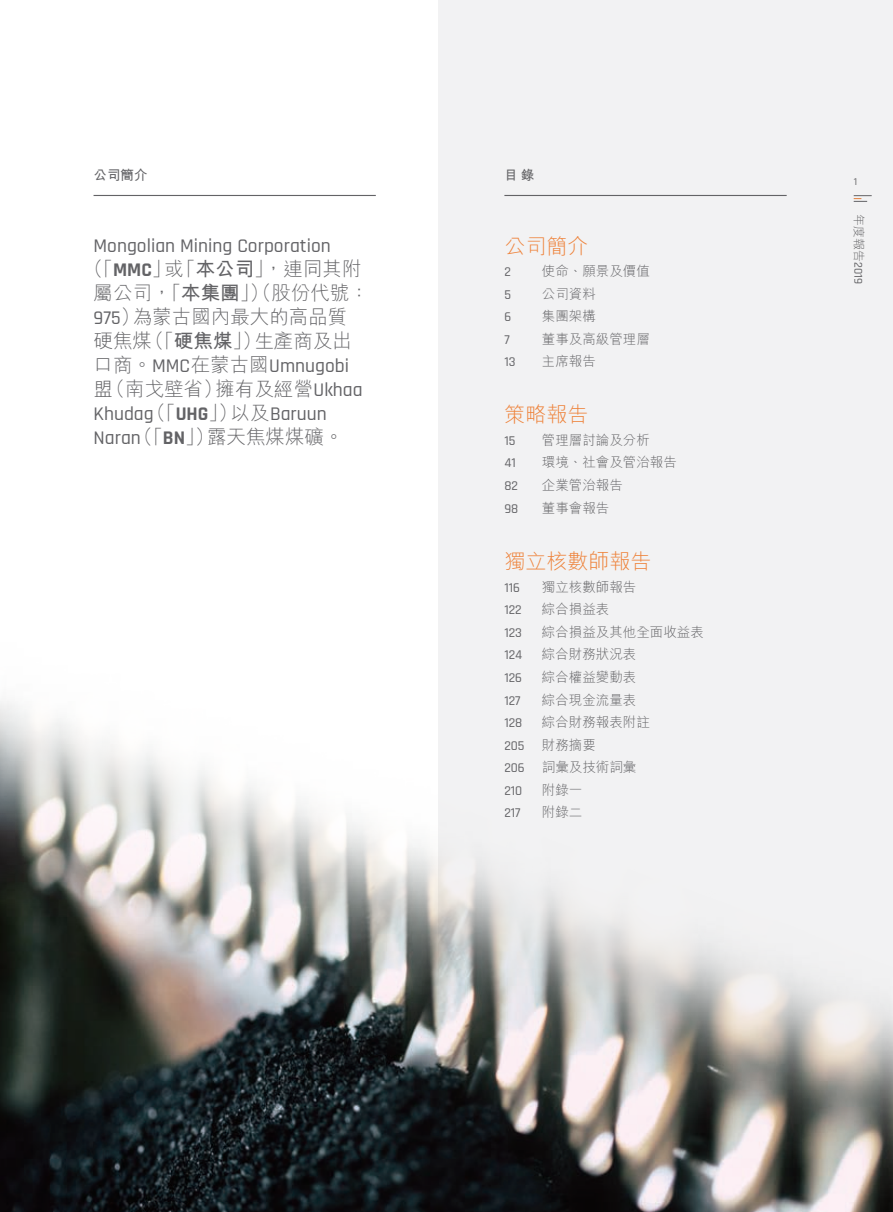
<style>
.page{position:relative;width:893px;height:1212px;background:#fff}
.page>*{position:absolute;margin:0;border:0;box-sizing:border-box;transform-origin:0 0}
.t1{font:300 21px "M Hei HK";color:#ee8138}
.t2{font:300 19.5px/24px "M Hei HK";color:#636366}
.t3{font:500 19.5px "Rajdhani";color:#636366}
.t4{font:300 13.5px "M Hei HK";color:#636366}
.t5{font:500 13.5px "Rajdhani";color:#636366}
.t6{font:700 13.5px "M Hei HK";color:#636366}
.t7{font:300 12px "M Hei HK";color:#636366}
.t8{font:500 10.5px "Rajdhani";color:#636366}
.s1{font-family:"Rajdhani";font-weight:700}
.s2{font-weight:700}
.s3{font-family:"Rajdhani";font-weight:500}
.s4{font-family:"M Hei HK";font-weight:300}
</style>
<div class="page">
<div style="left:438px;top:0;width:455px;height:1212px;background:#f2f2f3"></div>
<img style="left:0;top:701px;width:893px;height:511px">
<hr style="left:94px;top:195px;width:282px;height:1px;background:#636366">
<hr style="left:504px;top:195px;width:283px;height:1px;background:#636366">
<p class="t6" style="left:94px;top:165px;width:55px">公司簡介</p>
<p class="t6" style="left:504px;top:165px;width:31px">目錄</p>
<h2 class="t3" style="left:94px;top:235px;width:239px">Mongolian Mining Corporation</h2>
<h2 class="t2" style="left:94px;top:257px;width:277px;text-indent:-10px">（「<span class="s1">MMC</span>」或「<span class="s2">本公司</span>」，連同其附屬公司，「<span class="s2">本集團</span>」）（股份代號：<br><span class="s3">975</span>）為蒙古國內最大的高品質硬焦煤（「<span class="s2">硬焦煤</span>」）生產商及出</h2>
<h2 class="t3" style="left:94px;top:355px;width:257px"><span class="s4">口商。</span>MMC<span class="s4">在蒙古國</span>Umnugobi</h2>
<h2 class="t2" style="left:94px;top:377px;width:271px">盟（南戈壁省）擁有及經營<span class="s3">Ukhaa</span></h2>
<h2 class="t3" style="left:94px;top:403px;width:235px">Khudag<span class="s4">（「</span><span class="s2">UHG</span><span class="s4">」）以及</span>Baruun</h2>
<h2 class="t2" style="left:94px;top:425px;width:251px"><span class="s3">Naran</span>（「<span class="s1">BN</span>」）露天焦煤煤礦。</h2>
<h1 class="t1" style="left:504px;top:235px;width:85px">公司簡介</h1>
<p class="t5" style="left:504px;top:264px;width:8px">2</p>
<p class="t4" style="left:542px;top:264px;width:109px">使命、願景及價值</p>
<p class="t5" style="left:504px;top:286px;width:8px">5</p>
<p class="t4" style="left:542px;top:287px;width:55px">公司資料</p>
<p class="t5" style="left:504px;top:309px;width:8px">6</p>
<p class="t4" style="left:542px;top:309px;width:55px">集團架構</p>
<p class="t5" style="left:504px;top:331px;width:7px">7</p>
<p class="t4" style="left:542px;top:332px;width:109px">董事及高級管理層</p>
<p class="t5" style="left:504px;top:354px;width:13px">13</p>
<p class="t4" style="left:542px;top:354px;width:55px">主席報告</p>
<h1 class="t1" style="left:504px;top:404px;width:85px">策略報告</h1>
<p class="t5" style="left:504px;top:433px;width:12px">15</p>
<p class="t4" style="left:542px;top:433px;width:109px">管理層討論及分析</p>
<p class="t5" style="left:504px;top:455px;width:13px">41</p>
<p class="t4" style="left:542px;top:455px;width:136px">環境、社會及管治報告</p>
<p class="t5" style="left:504px;top:478px;width:15px">82</p>
<p class="t4" style="left:542px;top:478px;width:82px">企業管治報告</p>
<p class="t5" style="left:504px;top:501px;width:15px">98</p>
<p class="t4" style="left:542px;top:501px;width:69px">董事會報告</p>
<h1 class="t1" style="left:504px;top:551px;width:148px">獨立核數師報告</h1>
<p class="t5" style="left:504px;top:580px;width:17px">116</p>
<p class="t4" style="left:542px;top:580px;width:96px">獨立核數師報告</p>
<p class="t5" style="left:504px;top:602px;width:19px">122</p>
<p class="t4" style="left:542px;top:603px;width:69px">綜合損益表</p>
<p class="t5" style="left:504px;top:625px;width:19px">123</p>
<p class="t4" style="left:542px;top:625px;width:163px">綜合損益及其他全面收益表</p>
<p class="t5" style="left:504px;top:647px;width:19px">124</p>
<p class="t4" style="left:542px;top:648px;width:96px">綜合財務狀況表</p>
<p class="t5" style="left:504px;top:670px;width:19px">126</p>
<p class="t4" style="left:542px;top:670px;width:96px">綜合權益變動表</p>
<p class="t5" style="left:504px;top:692px;width:18px">127</p>
<p class="t4" style="left:542px;top:693px;width:96px">綜合現金流量表</p>
<p class="t5" style="left:504px;top:715px;width:19px">128</p>
<p class="t4" style="left:542px;top:715px;width:109px">綜合財務報表附註</p>
<p class="t5" style="left:504px;top:737px;width:22px">205</p>
<p class="t4" style="left:542px;top:738px;width:55px">財務摘要</p>
<p class="t5" style="left:504px;top:760px;width:22px">206</p>
<p class="t4" style="left:542px;top:760px;width:96px">詞彙及技術詞彙</p>
<p class="t5" style="left:504px;top:782px;width:19px">210</p>
<p class="t4" style="left:542px;top:783px;width:42px">附錄一</p>
<p class="t5" style="left:504px;top:805px;width:18px">217</p>
<p class="t4" style="left:542px;top:805px;width:42px">附錄二</p>
<p class="t8" style="left:854px;top:176px;width:5px">1</p>
<p class="t7" style="left:865px;top:214px;width:71px;rotate:90deg">年度報告<span class="s3">2019</span></p>
</div>
